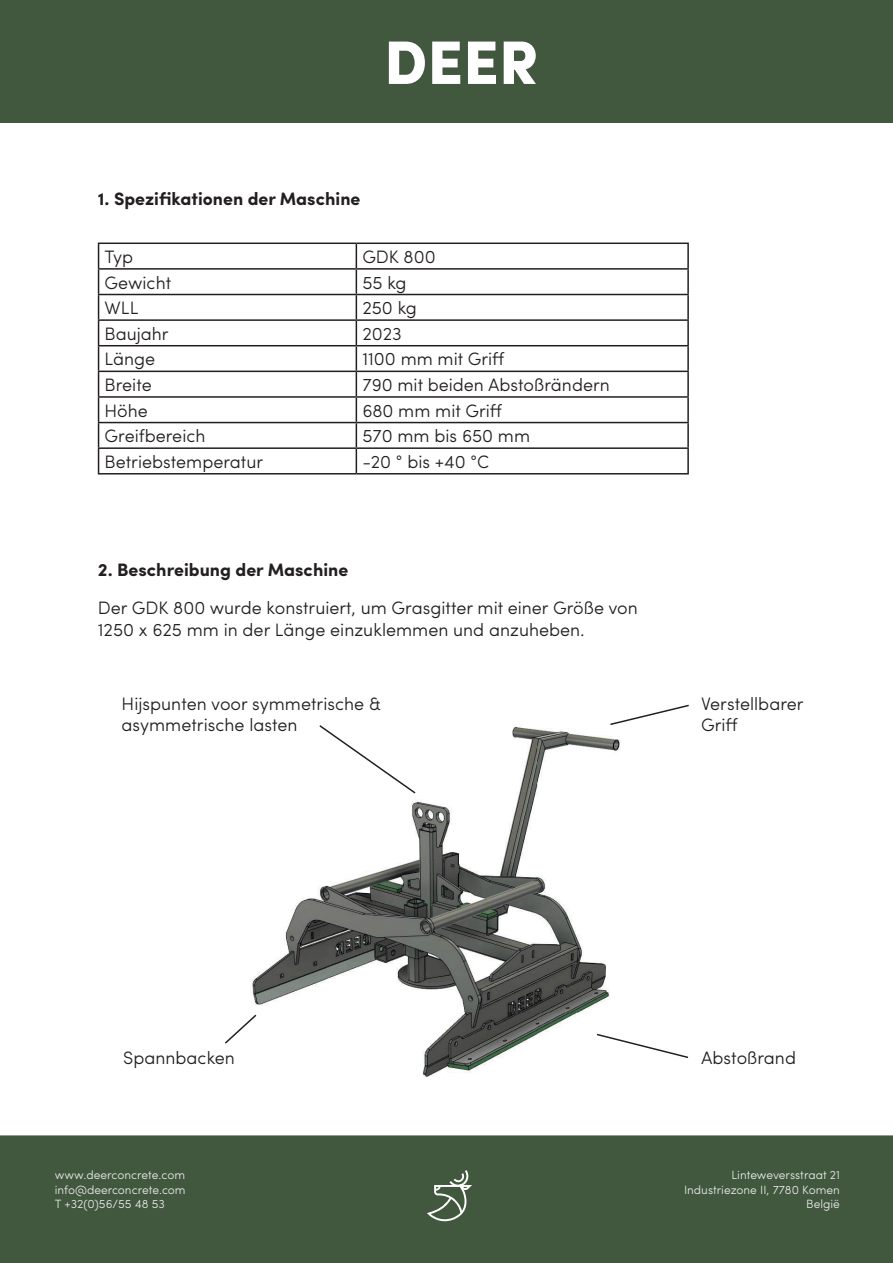
<style>
.page{position:relative;width:893px;height:1263px;background:#fff}
.page>*{position:absolute;margin:0;border:0;box-sizing:border-box;transform-origin:0 0}
.t1{font:900 61.5px "Sofia Pro";color:#fff}
.t2{font:300 18px/21.6px "Sofia Pro";color:#231f20}
.t3{font:700 18px "Sofia Pro";color:#231f20}
.t4{font:300 12px/14.4px "Sofia Pro";color:#e9e9e9;text-align:right}
</style>
<div class="page">
<div style="left:0;top:1135px;width:893px;height:128px;background:#41573e"></div>
<div style="left:0;top:0;width:893px;height:123px;background:#41573e"></div>
<svg style="left:427px;top:1170px;width:45px;height:51px;background:#647661"></svg>
<hr style="left:98px;top:243px;width:258px;height:1px;background:#231f20">
<hr style="left:356px;top:243px;width:333px;height:1px;background:#231f20">
<hr style="left:687px;top:244px;width:2px;height:24px;background:#231f20">
<hr style="left:98px;top:268px;width:258px;height:2px;background:#231f20">
<hr style="left:356px;top:268px;width:333px;height:2px;background:#231f20">
<hr style="left:687px;top:270px;width:2px;height:24px;background:#231f20">
<hr style="left:98px;top:294px;width:258px;height:1px;background:#231f20">
<hr style="left:356px;top:294px;width:333px;height:1px;background:#231f20">
<hr style="left:687px;top:295px;width:2px;height:24px;background:#231f20">
<hr style="left:98px;top:319px;width:258px;height:2px;background:#231f20">
<hr style="left:356px;top:319px;width:333px;height:2px;background:#231f20">
<hr style="left:687px;top:321px;width:2px;height:24px;background:#231f20">
<hr style="left:98px;top:345px;width:258px;height:1px;background:#231f20">
<hr style="left:356px;top:345px;width:333px;height:1px;background:#231f20">
<hr style="left:687px;top:346px;width:2px;height:25px;background:#231f20">
<hr style="left:98px;top:371px;width:258px;height:1px;background:#231f20">
<hr style="left:356px;top:371px;width:333px;height:1px;background:#231f20">
<hr style="left:687px;top:372px;width:2px;height:24px;background:#231f20">
<hr style="left:98px;top:396px;width:258px;height:2px;background:#231f20">
<hr style="left:356px;top:396px;width:333px;height:2px;background:#231f20">
<hr style="left:687px;top:398px;width:2px;height:24px;background:#231f20">
<hr style="left:98px;top:422px;width:258px;height:1px;background:#231f20">
<hr style="left:356px;top:422px;width:333px;height:1px;background:#231f20">
<hr style="left:687px;top:423px;width:2px;height:24px;background:#231f20">
<hr style="left:98px;top:447px;width:258px;height:2px;background:#231f20">
<svg style="left:98px;top:244px;width:1px;height:229px"></svg>
<hr style="left:356px;top:447px;width:333px;height:2px;background:#231f20">
<svg style="left:356px;top:244px;width:1px;height:229px"></svg>
<hr style="left:687px;top:449px;width:2px;height:24px;background:#231f20">
<hr style="left:98px;top:473px;width:258px;height:1px;background:#231f20">
<hr style="left:356px;top:473px;width:333px;height:1px;background:#231f20">
<img style="left:250px;top:726px;width:371px;height:351px">
<svg style="left:318px;top:725px;width:99px;height:70px"></svg>
<svg style="left:610px;top:704px;width:79px;height:21px"></svg>
<svg style="left:225px;top:1013px;width:33px;height:32px"></svg>
<svg style="left:595px;top:1033px;width:93px;height:26px"></svg>
<h1 class="t1" style="left:384px;top:14px;width:156px">DEER</h1>
<p class="t3" style="left:98px;top:185px;width:264px">1. Spezifikationen der Maschine</p>
<p class="t2" style="left:105px;top:245px;width:30px">Typ</p>
<p class="t2" style="left:362px;top:245px;width:75px">GDK 800</p>
<p class="t2" style="left:105px;top:270px;width:68px">Gewicht</p>
<p class="t2" style="left:362px;top:270px;width:46px">55 kg</p>
<p class="t2" style="left:105px;top:296px;width:35px">WLL</p>
<p class="t2" style="left:362px;top:296px;width:56px">250 kg</p>
<p class="t2" style="left:105px;top:321px;width:66px">Baujahr</p>
<p class="t2" style="left:362px;top:321px;width:41px">2023</p>
<p class="t2" style="left:105px;top:347px;width:52px">Länge</p>
<p class="t2" style="left:362px;top:347px;width:144px">1100 mm mit Griff</p>
<p class="t2" style="left:105px;top:373px;width:49px">Breite</p>
<p class="t2" style="left:362px;top:373px;width:249px">790 mit beiden Abstoßrändern</p>
<p class="t2" style="left:105px;top:398px;width:45px">Höhe</p>
<p class="t2" style="left:362px;top:398px;width:141px">680 mm mit Griff</p>
<p class="t2" style="left:105px;top:424px;width:103px">Greifbereich</p>
<p class="t2" style="left:362px;top:424px;width:169px">570 mm bis 650 mm</p>
<p class="t2" style="left:105px;top:450px;width:160px">Betriebstemperatur</p>
<p class="t2" style="left:362px;top:450px;width:128px">-20 ° bis +40 °C</p>
<p class="t3" style="left:98px;top:556px;width:252px">2. Beschreibung der Maschine</p>
<p class="t2" style="left:98px;top:596px;width:541px">Der GDK 800 wurde konstruiert, um Grasgitter mit einer Größe von<br>1250 x 625 mm in der Länge einzuklemmen und anzuheben.</p>
<p class="t2" style="left:122px;top:691px;width:261px">Hijspunten voor symmetrische &amp; asymmetrische lasten</p>
<p class="t2" style="left:701px;top:691px;width:104px">Verstellbarer<br>Griff</p>
<p class="t2" style="left:123px;top:1046px;width:113px">Spannbacken</p>
<p class="t2" style="left:701px;top:1046px;width:96px">Abstoßrand</p>
<p class="t4" style="left:55px;top:1167px;width:132px;text-align:justify">www.deerconcrete.com info@deerconcrete.com T +32(0)56/55 48 53</p>
<p class="t4" style="left:684px;top:1167px;width:157px">Linteweversstraat 21<br>Industriezone II, 7780 Komen<br>België</p>
</div>
